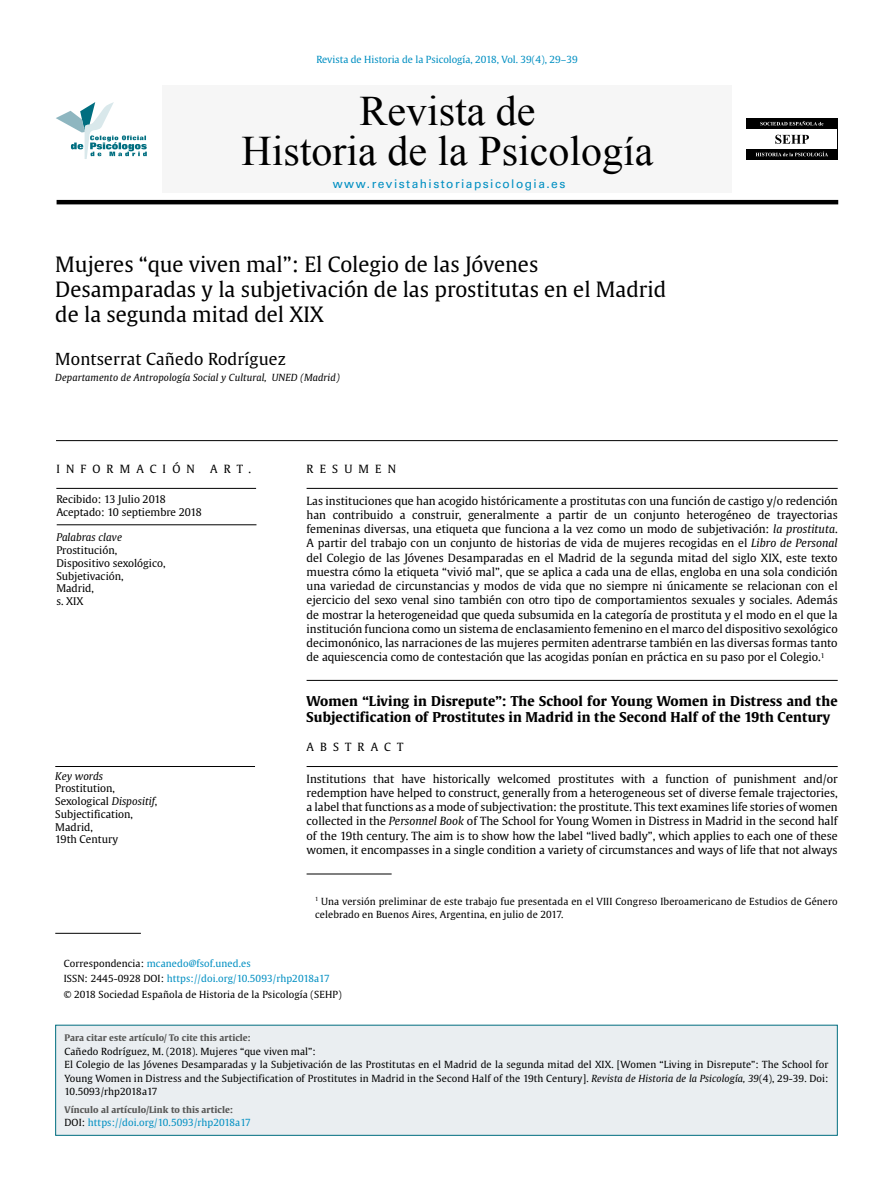
<style>
.page{position:relative;width:893px;height:1191px;background:#fff}
.page>*{position:absolute;margin:0;border:0;box-sizing:border-box;transform-origin:0 0}
.t1{font:42px/40.5px "Times New Roman";color:#000;text-align:center}
.t2{font:21px/25.2px "Gulliver";color:#000}
.t3{font:16.5px "Gulliver";letter-spacing:.01em;color:#000}
.t4{font:700 13.5px/16.2px "Gulliver";letter-spacing:.01em;color:#000}
.t5{font:12px "Univers";letter-spacing:.12em;color:#008fc2}
.t6{font:11.25px/14.2px "Gulliver";color:#000;text-align:justify}
.t7{font:11.25px "Gulliver";letter-spacing:.55em;color:#000}
.t8{font:10.5px/12.8px "Gulliver";color:#000}
.t9{font:italic 10.5px "Gulliver";color:#000}
.t10{font:9.75px/13.5px "Gulliver";letter-spacing:.01em;color:#000}
.t11{font:9.75px "Gulliver";color:#008fc2}
.t12{font:italic 9.75px "Gulliver";letter-spacing:.01em;color:#000}
.t13{font:700 9px "Gulliver";letter-spacing:.01em;color:#575756}
.s1{font-style:italic}
.s2{color:#008fc2}
.s3{color:#000}
</style>
<div class="page">
<hr style="left:57px;top:200px;width:781px;height:4px;background:#000">
<div style="left:162px;top:85px;width:570px;height:108px;background:#f6f6f6"></div>
<svg style="left:56px;top:102px;width:91px;height:57px"></svg>
<div style="left:746px;top:118px;width:91px;height:42px;background:#000"></div>
<div style="left:747px;top:129px;width:90px;height:20px;background:#fff"></div>
<svg style="left:775px;top:135px;width:34px;height:9px"></svg>
<svg style="left:760px;top:121px;width:63px;height:4px"></svg>
<svg style="left:756px;top:152px;width:72px;height:4px"></svg>
<div style="left:56px;top:1025px;width:781px;height:110px;background:#eaeef1"></div>
<hr style="left:307px;top:488px;width:531px;height:1px;background:#000">
<hr style="left:307px;top:680px;width:531px;height:1px;background:#000">
<hr style="left:307px;top:766px;width:531px;height:1px;background:#000">
<hr style="left:307px;top:873px;width:85px;height:1px;background:#000">
<hr style="left:56px;top:488px;width:200px;height:1px;background:#000">
<hr style="left:56px;top:440px;width:782px;height:1px;background:#000">
<hr style="left:57px;top:524px;width:199px;height:1px;background:#000">
<hr style="left:55px;top:933px;width:86px;height:1px;background:#000">
<hr style="left:55px;top:766px;width:200px;height:1px;background:#000">
<p class="t11" style="left:316px;top:53px;width:263px">Revista de Historia de la Psicología, 2018, Vol. 39(4), 29–39</p>
<h1 class="t1" style="left:242px;top:90px;width:413px">Revista de<br>Historia de la Psicología</h1>
<p class="t5" style="left:333px;top:176px;width:234px">www.revistahistoriapsicologia.es</p>
<h2 class="t2" style="left:55px;top:251px;width:612px">Mujeres “que viven mal”: El Colegio de las Jóvenes<br>Desamparadas y la subjetivación de las prostitutas en el Madrid de la segunda mitad del XIX</h2>
<h3 class="t3" style="left:55px;top:349px;width:232px">Montserrat Cañedo Rodríguez</h3>
<p class="t12" style="left:55px;top:372px;width:286px">Departamento de Antropología Social y Cultural, UNED (Madrid)</p>
<p class="t7" style="left:56px;top:462px;width:140px">INFORMACIÓN</p>
<p class="t6" style="left:210px;top:462px;width:43px">ART.</p>
<p class="t8" style="left:56px;top:493px;width:147px">Recibido: 13 Julio 2018<br>Aceptado: 10 septiembre 2018</p>
<p class="t9" style="left:56px;top:531px;width:67px">Palabras clave</p>
<p class="t8" style="left:56px;top:544px;width:111px">Prostitución,<br>Dispositivo sexológico,<br>Subjetivación,<br>Madrid,<br>s. XIX</p>
<p class="t9" style="left:55px;top:769px;width:49px">Key words</p>
<p class="t8" style="left:55px;top:782px;width:104px">Prostitution,<br>Sexological <span class="s1">Dispositif</span>,<br>Subjectification,<br>Madrid,<br>19th Century</p>
<p class="t7" style="left:307px;top:462px;width:91px">RESUMEN</p>
<p class="t6" style="left:307px;top:493px;width:533px">Las instituciones que han acogido históricamente a prostitutas con una función de castigo y/o redención han contribuido a construir, generalmente a partir de un conjunto heterogéneo de trayectorias femeninas diversas, una etiqueta que funciona a la vez como un modo de subjetivación: <span class="s1">la prostituta</span>.<br>A partir del trabajo con un conjunto de historias de vida de mujeres recogidas en el <span class="s1">Libro de Personal </span>del Colegio de las Jóvenes Desamparadas en el Madrid de la segunda mitad del siglo XIX, este texto muestra cómo la etiqueta “vivió mal”, que se aplica a cada una de ellas, engloba en una sola condición una variedad de circunstancias y modos de vida que no siempre ni únicamente se relacionan con el ejercicio del sexo venal sino también con otro tipo de comportamientos sexuales y sociales. Además de mostrar la heterogeneidad que queda subsumida en la categoría de prostituta y el modo en el que la institución funciona como un sistema de enclasamiento femenino en el marco del dispositivo sexológico decimonónico, las narraciones de las mujeres permiten adentrarse también en las diversas formas tanto de aquiescencia como de contestación que las acogidas ponían en práctica en su paso por el Colegio.<sup>1</sup></p>
<p class="t4" style="left:307px;top:693px;width:533px">Women “Living in Disrepute”: The School for Young Women in Distress and the<br>Subjectification of Prostitutes in Madrid in the Second Half of the 19th Century</p>
<p class="t7" style="left:307px;top:740px;width:98px">ABSTRACT</p>
<p class="t6" style="left:307px;top:771px;width:533px">Institutions that have historically welcomed prostitutes with a function of punishment and/or redemption have helped to construct, generally from a heterogeneous set of diverse female trajectories, a label that functions as a mode of subjectivation: the prostitute. This text examines life stories of women collected in the <span class="s1">Personnel Book</span> of The School for Young Women in Distress in Madrid in the second half of the 19th century. The aim is to show how the label “lived badly”, which applies to each one of these women, it encompasses in a single condition a variety of circumstances and ways of life that not always</p>
<p class="t10" style="left:315px;top:894px;width:524px"><sup>1</sup> Una versión preliminar de este trabajo fue presentada en el VIII Congreso Iberoamericano de Estudios de Género celebrado en Buenos Aires, Argentina, en julio de 2017.</p>
<p class="t10" style="left:64px;top:955px;width:279px;line-height:15.6px">Correspondencia: <span class="s2">mcanedo@fsof.uned.es<br></span>ISSN: 2445-0928 DOI: <span class="s2">https://doi.org/10.5093/rhp2018a17<br></span>© 2018 Sociedad Española de Historia de la Psicología (SEHP)</p>
<p class="t13" style="left:65px;top:1032px;width:188px">Para citar este artículo/ To cite this article:</p>
<p class="t10" style="left:65px;top:1044px;width:765px">Cañedo Rodríguez, M. (2018). Mujeres “que viven mal”:<br>El Colegio de las Jóvenes Desamparadas y la Subjetivación de las Prostitutas en el Madrid de la segunda mitad del XIX. [Women “Living in Disrepute”: The School for Young Women in Distress and the Subjectification of Prostitutes in Madrid in the Second Half of the 19th Century]. <span class="s1">Revista de Historia de la Psicología, 39</span>(4), 29-39. Doi:<br>10.5093/rhp2018a17</p>
<p class="t13" style="left:65px;top:1103px;width:170px">Vínculo al artículo/Link to this article:</p>
<p class="t11" style="left:65px;top:1116px;width:188px"><span class="s3">DOI:</span> https://doi.org/10.5093/rhp2018a17</p>
</div>
